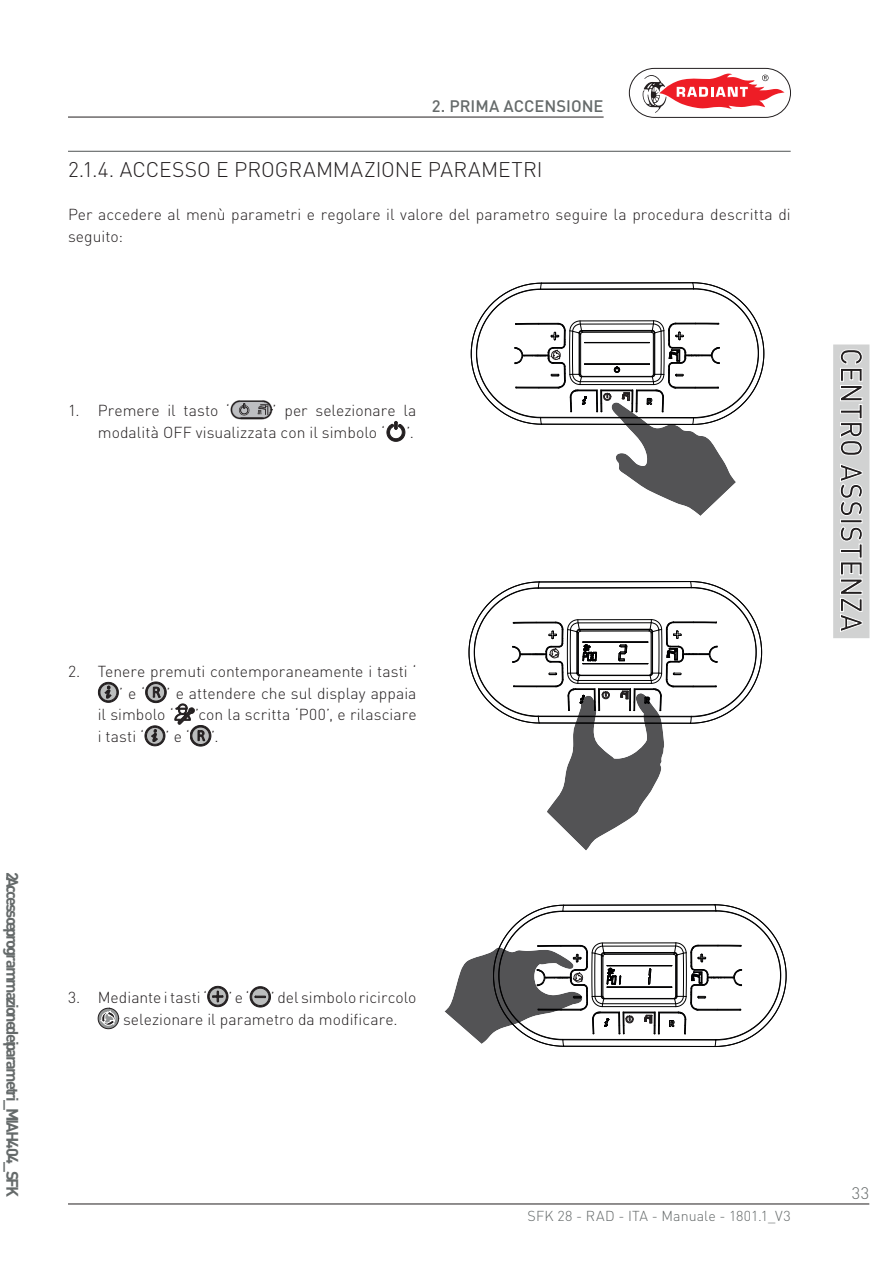
<style>
.page{position:relative;width:893px;height:1263px;background:#fff}
.page>*{position:absolute;margin:0;border:0;box-sizing:border-box;transform-origin:0 0}
.t1{font:300 21px "DIN";color:#231f20}
.t2{font:700 16.5px "DIN";letter-spacing:-.125em;color:#656a6a}
.t3{font:500 16.5px "DIN";color:#656a6a}
.t4{font:300 16.5px "DIN";color:#656a6a}
.t5{font:300 15.75px/21.8px "DIN";color:#231f20}
.t6{font:300 14.25px "DIN";letter-spacing:.01em;color:#656a6a}
</style>
<div class="page">
<hr style="left:68px;top:1204px;width:801px;height:1px;background:#231f20">
<hr style="left:68px;top:117px;width:536px;height:1px;background:#231f20">
<svg style="left:629px;top:68px;width:162px;height:50px"></svg>
<div style="left:834px;top:345px;width:35px;height:292px;background:#d1d2d2"></div>
<div style="left:833px;top:345px;width:36px;height:293px;border:2px solid #d1d2d2"></div>
<svg style="left:840px;top:349px;width:23px;height:283px"></svg>
<hr style="left:68px;top:151px;width:723px;height:1px;background:#4f5253">
<svg style="left:231px;top:400px;width:41px;height:19px"></svg>
<svg style="left:386px;top:421px;width:20px;height:21px"></svg>
<svg style="left:98px;top:682px;width:21px;height:21px"></svg>
<svg style="left:145px;top:682px;width:22px;height:21px"></svg>
<svg style="left:144px;top:725px;width:22px;height:22px"></svg>
<svg style="left:174px;top:703px;width:37px;height:43px"></svg>
<svg style="left:207px;top:986px;width:22px;height:21px"></svg>
<svg style="left:249px;top:986px;width:22px;height:22px"></svg>
<svg style="left:97px;top:1007px;width:22px;height:22px"></svg>
<svg style="left:471px;top:282px;width:293px;height:234px"></svg>
<hr style="left:585px;top:364px;width:64px;height:1px;background:#000001">
<svg style="left:469px;top:581px;width:293px;height:270px"></svg>
<svg style="left:444px;top:904px;width:342px;height:143px"></svg>
<p class="t3" style="left:432px;top:100px;width:173px">2. PRIMA ACCENSIONE</p>
<h1 class="t1" style="left:68px;top:162px;width:476px">2.1.4. ACCESSO E PROGRAMMAZIONE PARAMETRI</h1>
<p class="t5" style="left:68px;top:206px;width:724px">Per accedere al menù parametri e regolare il valore del parametro seguire la procedura descritta di seguito:</p>
<p class="t5" style="left:68px;top:401px;width:164px">1. Premere il tasto ‘</p>
<p class="t5" style="left:98px;top:401px;width:320px;text-indent:175px">’ per selezionare la modalità OFF visualizzata con il simbolo ‘</p>
<p class="t5" style="left:406px;top:423px;width:9px">’.</p>
<p class="t5" style="left:119px;top:662px;width:299px;text-indent:-51px">2. Tenere premuti contemporaneamente i tasti ‘ ’ e ‘</p>
<p class="t5" style="left:98px;top:684px;width:320px;text-indent:69px">’ e attendere che sul display appaia il simbolo ‘</p>
<p class="t5" style="left:195px;top:706px;width:223px">’con la scritta ‘P00’, e rilasciare</p>
<p class="t5" style="left:98px;top:728px;width:48px">i tasti ‘</p>
<p class="t5" style="left:166px;top:728px;width:26px">’ e ‘</p>
<p class="t5" style="left:211px;top:728px;width:9px">’.</p>
<p class="t2" style="left:19px;top:872px;width:327px;rotate:90deg">2 Accesso e programmazione deiparametri_MIAH404_SFK</p>
<p class="t5" style="left:68px;top:988px;width:141px">3. Mediante i tasti ‘</p>
<p class="t5" style="left:228px;top:988px;width:23px">’ e ‘</p>
<p class="t5" style="left:123px;top:988px;width:295px;text-indent:148px">’ del simbolo ricircolo selezionare il parametro da modificare.</p>
<p class="t6" style="left:527px;top:1210px;width:265px">SFK 28 - RAD - ITA - Manuale - 1801.1_V3</p>
<p class="t4" style="left:852px;top:1187px;width:19px">33</p>
</div>
